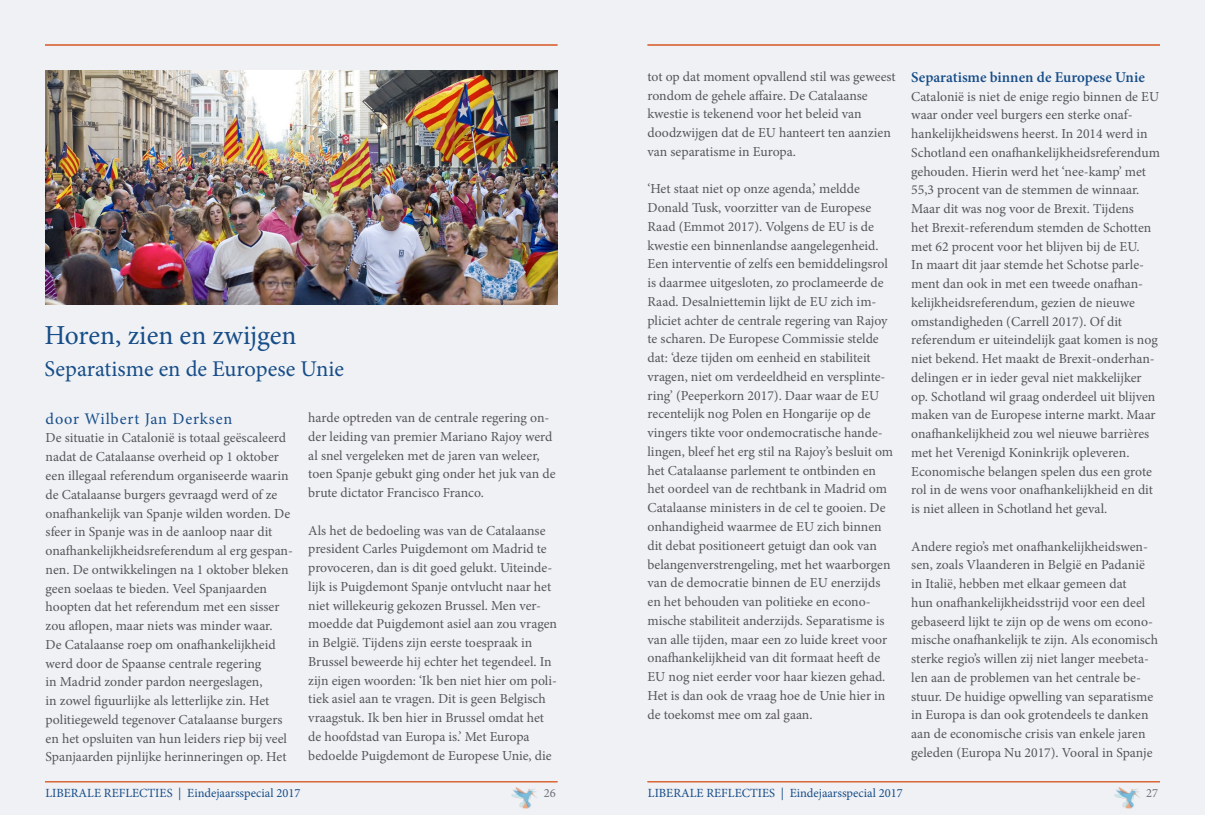
<style>
.page{position:relative;width:1205px;height:815px;background:#fff}
.page>*{position:absolute;margin:0;border:0;box-sizing:border-box;transform-origin:0 0}
.t1{font:27.5px "Minion Pro";color:#174d88}
.t2{font:22.5px "Minion Pro";color:#174d88}
.t3{font:16.25px "Minion Pro";letter-spacing:.05em;color:#174d88}
.t4{font:600 15px "Minion Pro";color:#174d88}
.t5{font:13.75px/18.8px "Minion Pro";color:#565657}
.t6{font:12.5px "Minion Pro";color:#174d88}
.t7{font:12.5px "Minion Pro";color:#6e6f79}
</style>
<div class="page">
<div style="left:0;top:0;width:613px;height:815px;background:#eff1f5"></div>
<div style="left:592px;top:0;width:613px;height:815px;background:#eff1f5"></div>
<img style="left:512px;top:787px;width:25px;height:21px">
<img style="left:1114px;top:787px;width:26px;height:21px">
<hr style="left:45px;top:44px;width:512px;height:2px;background:#da6a3b">
<hr style="left:45px;top:781px;width:512px;height:1px;background:#da6a3b">
<hr style="left:647px;top:781px;width:513px;height:1px;background:#da6a3b">
<hr style="left:647px;top:44px;width:513px;height:2px;background:#da6a3b">
<img style="left:45px;top:71px;width:512px;height:234px">
<h1 class="t1" style="left:45px;top:316px;width:253px">Horen, zien en zwijgen</h1>
<h2 class="t2" style="left:45px;top:354px;width:301px">Separatisme en de Europese Unie</h2>
<p class="t3" style="left:46px;top:408px;width:188px">door Wilbert Jan Derksen</p>
<p class="t5" style="left:46px;top:429px;width:249px">De situatie in Catalonië is totaal geëscaleerd nadat de Catalaanse overheid op 1 oktober een illegaal referendum organiseerde waarin de Catalaanse burgers gevraagd werd of ze onafhankelijk van Spanje wilden worden. De sfeer in Spanje was in de aanloop naar dit onafhankelijkheidsreferendum al erg gespan&shy;nen. De ontwikkelingen na 1 oktober bleken geen soelaas te bieden. Veel Spanjaarden hoopten dat het referendum met een sisser zou aflopen, maar niets was minder waar.<br>De Catalaanse roep om onafhankelijkheid werd door de Spaanse centrale regering<br>in Madrid zonder pardon neergeslagen,<br>in zowel figuurlijke als letterlijke zin. Het politiegeweld tegenover Catalaanse burgers en het opsluiten van hun leiders riep bij veel Spanjaarden pijnlijke herinneringen op. Het</p>
<p class="t5" style="left:308px;top:408px;width:249px">harde optreden van de centrale regering on&shy;der leiding van premier Mariano Rajoy werd al snel vergeleken met de jaren van weleer, toen Spanje gebukt ging onder het juk van de brute dictator Francisco Franco.</p>
<p class="t5" style="left:308px;top:521px;width:250px">Als het de bedoeling was van de Catalaanse president Carles Puigdemont om Madrid te provoceren, dan is dit goed gelukt. Uiteinde&shy;lijk is Puigdemont Spanje ontvlucht naar het niet willekeurig gekozen Brussel. Men ver&shy;moedde dat Puigdemont asiel aan zou vragen in België. Tijdens zijn eerste toespraak in Brussel beweerde hij echter het tegendeel. In zijn eigen woorden: ‘Ik ben niet hier om poli&shy;tiek asiel aan te vragen. Dit is geen Belgisch vraagstuk. Ik ben hier in Brussel omdat het de hoofdstad van Europa is.’ Met Europa bedoelde Puigdemont de Europese Unie, die</p>
<p class="t5" style="left:647px;top:67px;width:250px">tot op dat moment opvallend stil was geweest rondom de gehele affaire. De Catalaanse kwestie is tekenend voor het beleid van doodzwijgen dat de EU hanteert ten aanzien van separatisme in Europa.</p>
<p class="t5" style="left:647px;top:180px;width:247px">‘Het staat niet op onze agenda,’ meldde Donald Tusk, voorzitter van de Europese Raad (Emmot 2017). Volgens de EU is de kwestie een binnenlandse aangelegenheid.<br>Een interventie of zelfs een bemiddelingsrol is daarmee uitgesloten, zo proclameerde de Raad. Desalniettemin lijkt de EU zich im&shy;pliciet achter de centrale regering van Rajoy te scharen. De Europese Commissie stelde dat: ‘deze tijden om eenheid en stabiliteit vragen, niet om verdeeldheid en versplinte&shy;ring’ (Peeperkorn 2017). Daar waar de EU recentelijk nog Polen en Hongarije op de vingers tikte voor ondemocratische hande&shy;lingen, bleef het erg stil na Rajoy’s besluit om het Catalaanse parlement te ontbinden en het oordeel van de rechtbank in Madrid om Catalaanse ministers in de cel te gooien. De onhandigheid waarmee de EU zich binnen dit debat positioneert getuigt dan ook van belangenverstrengeling, met het waarborgen van de democratie binnen de EU enerzijds en het behouden van politieke en econo&shy;mische stabiliteit anderzijds. Separatisme is van alle tijden, maar een zo luide kreet voor onafhankelijkheid van dit formaat heeft de EU nog niet eerder voor haar kiezen gehad.<br>Het is dan ook de vraag hoe de Unie hier in de toekomst mee om zal gaan.</p>
<p class="t4" style="left:911px;top:67px;width:235px">Separatisme binnen de Europese Unie</p>
<p class="t5" style="left:911px;top:87px;width:250px">Catalonië is niet de enige regio binnen de EU waar onder veel burgers een sterke onaf&shy;hankelijkheidswens heerst. In 2014 werd in Schotland een onafhankelijkheidsreferendum gehouden. Hierin werd het ‘nee-kamp’ met 55,3 procent van de stemmen de winnaar.<br>Maar dit was nog voor de Brexit. Tijdens<br>het Brexit-referendum stemden de Schotten met 62 procent voor het blijven bij de EU.<br>In maart dit jaar stemde het Schotse parle&shy;ment dan ook in met een tweede onafhan&shy;kelijkheidsreferendum, gezien de nieuwe omstandigheden (Carrell 2017). Of dit referendum er uiteindelijk gaat komen is nog niet bekend. Het maakt de Brexit-onderhan&shy;delingen er in ieder geval niet makkelijker op. Schotland wil graag onderdeel uit blijven maken van de Europese interne markt. Maar onafhankelijkheid zou wel nieuwe barrières met het Verenigd Koninkrijk opleveren.<br>Economische belangen spelen dus een grote rol in de wens voor onafhankelijkheid en dit is niet alleen in Schotland het geval.</p>
<p class="t5" style="left:911px;top:537px;width:248px">Andere regio’s met onafhankelijkheidswen&shy;sen, zoals Vlaanderen in België en Padanië in Italië, hebben met elkaar gemeen dat<br>hun onafhankelijkheidsstrijd voor een deel gebaseerd lijkt te zijn op de wens om econo&shy;mische onafhankelijk te zijn. Als economisch sterke regio’s willen zij niet langer meebeta&shy;len aan de problemen van het centrale be&shy;stuur. De huidige opwelling van separatisme in Europa is dan ook grotendeels te danken aan de economische crisis van enkele jaren geleden (Europa Nu 2017). Vooral in Spanje</p>
<p class="t6" style="left:45px;top:785px;width:256px">LIBERALE REFLECTIES | Eindejaarsspecial 2017</p>
<p class="t7" style="left:544px;top:785px;width:14px">26</p>
<p class="t6" style="left:648px;top:785px;width:256px">LIBERALE REFLECTIES | Eindejaarsspecial 2017</p>
<p class="t7" style="left:1146px;top:785px;width:14px">27</p>
</div>
